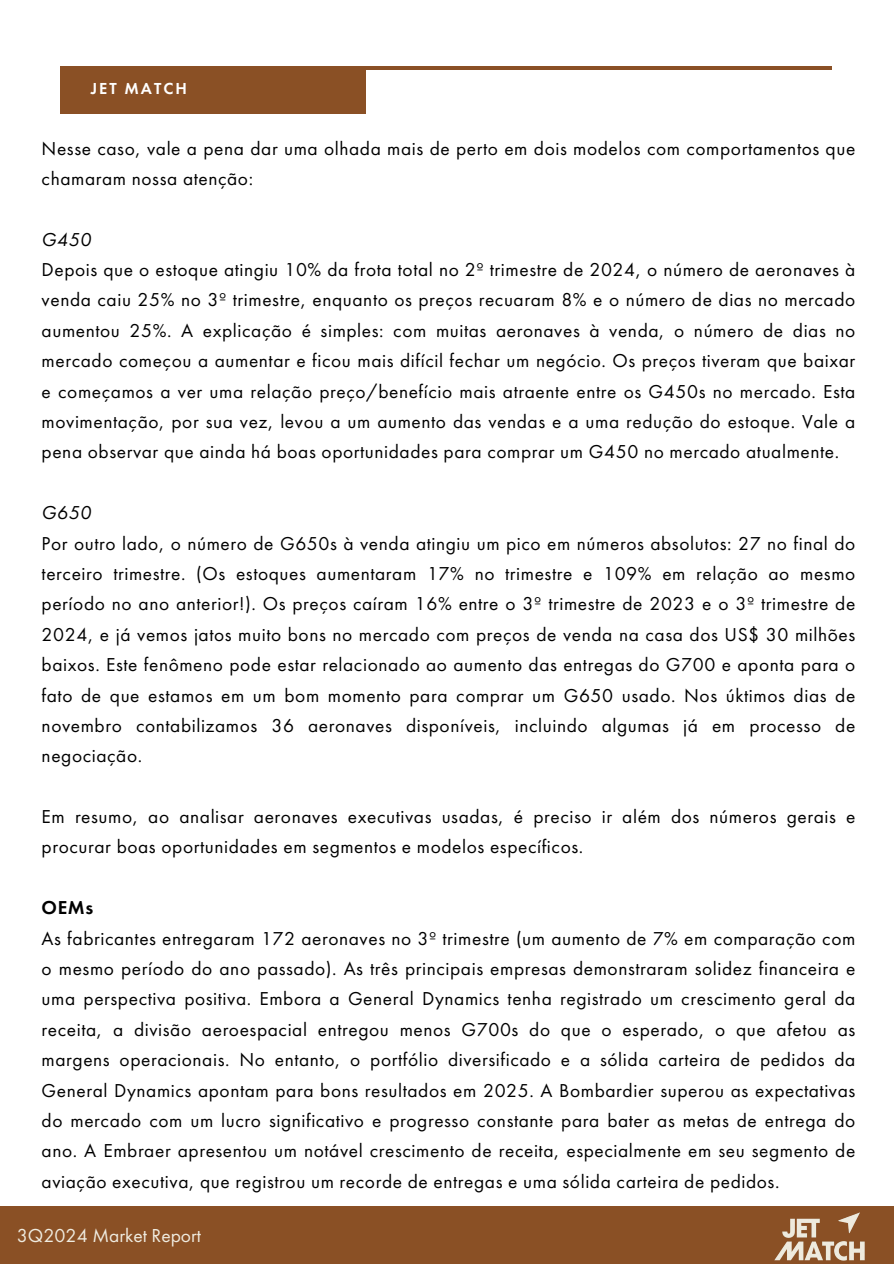
<style>
.page{position:relative;width:894px;height:1264px;background:#fff}
.page>*{position:absolute;margin:0;border:0;box-sizing:border-box;transform-origin:0 0}
.t1{font:19.5px "Futura PT";color:#efebdf}
.t2{font:19.35px/30.3px "Futura PT";letter-spacing:.03em;color:#000}
.t3{font:600 19.35px "Futura PT";color:#000}
.t4{font:600 16.5px "Futura PT";letter-spacing:.12em;color:#fff}
.s1{font-style:italic}
</style>
<div class="page">
<hr style="left:61px;top:66px;width:770px;height:4px;background:#8a5025">
<div style="left:61px;top:66px;width:304px;height:47px;background:#8a5025"></div>
<div style="left:0;top:1205px;width:893px;height:58px;background:#8a5025"></div>
<img style="left:739px;top:1205px;width:154px;height:56px">
<p class="t4" style="left:91px;top:78px;width:97px">JET MATCH</p>
<p class="t2" style="left:42px;top:133px;width:815px">Nesse caso, vale a pena dar uma olhada mais de perto em dois modelos com comportamentos que chamaram nossa atenção:</p>
<p class="t2" style="left:42px;top:224px;width:815px"><span class="s1">G450<br></span>Depois que o estoque atingiu 10% da frota total no 2º trimestre de 2024, o número de aeronaves à venda caiu 25% no 3º trimestre, enquanto os preços recuaram 8% e o número de dias no mercado aumentou 25%. A explicação é simples: com muitas aeronaves à venda, o número de dias no mercado começou a aumentar e ficou mais difícil fechar um negócio. Os preços tiveram que baixar e começamos a ver uma relação preço/benefício mais atraente entre os G450s no mercado. Esta movimentação, por sua vez, levou a um aumento das vendas e a uma redução do estoque. Vale a pena observar que ainda há boas oportunidades para comprar um G450 no mercado atualmente.</p>
<h1 class="t2" style="left:42px;top:497px;width:815px"><span class="s1">G650<br></span>Por outro lado, o número de G650s à venda atingiu um pico em números absolutos: 27 no final do terceiro trimestre. (Os estoques aumentaram 17% no trimestre e 109% em relação ao mesmo período no ano anterior!). Os preços caíram 16% entre o 3º trimestre de 2023 e o 3º trimestre de 2024, e já vemos jatos muito bons no mercado com preços de venda na casa dos US$ 30 milhões baixos. Este fenômeno pode estar relacionado ao aumento das entregas do G700 e aponta para o fato de que estamos em um bom momento para comprar um G650 usado. Nos úktimos dias de novembro contabilizamos 36 aeronaves disponíveis, incluindo algumas já em processo de negociação.</h1>
<h1 class="t2" style="left:42px;top:801px;width:815px">Em resumo, ao analisar aeronaves executivas usadas, é preciso ir além dos números gerais e procurar boas oportunidades em segmentos e modelos específicos.</h1>
<h1 class="t3" style="left:42px;top:895px;width:53px">OEMs</h1>
<h1 class="t2" style="left:42px;top:922px;width:815px;text-align:justify">As fabricantes entregaram 172 aeronaves no 3º trimestre (um aumento de 7% em comparação com o mesmo período do ano passado). As três principais empresas demonstraram solidez financeira e uma perspectiva positiva. Embora a General Dynamics tenha registrado um crescimento geral da receita, a divisão aeroespacial entregou menos G700s do que o esperado, o que afetou as margens operacionais. No entanto, o portfólio diversificado e a sólida carteira de pedidos da General Dynamics apontam para bons resultados em 2025. A Bombardier superou as expectativas do mercado com um lucro significativo e progresso constante para bater as metas de entrega do ano. A Embraer apresentou um notável crescimento de receita, especialmente em seu segmento de aviação executiva, que registrou um recorde de entregas e uma sólida carteira de pedidos.</h1>
<h1 class="t1" style="left:17px;top:1222px;width:186px">3Q2024 Market Report</h1>
</div>
